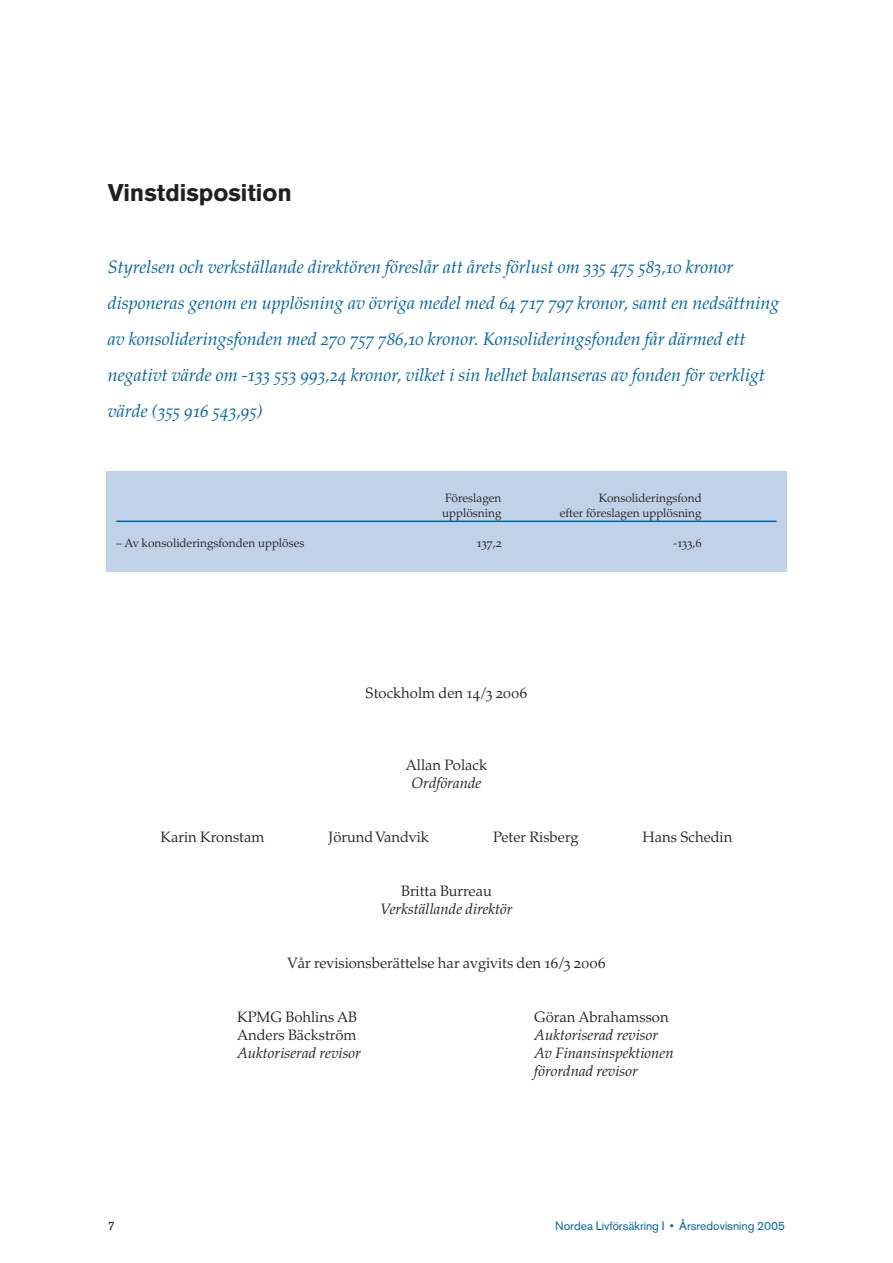
<style>
.page{position:relative;width:893px;height:1263px;background:#fff}
.page>*{position:absolute;margin:0;border:0;box-sizing:border-box;transform-origin:0 0}
.t1{font:700 24px "Akzidenz Grotesk Nordea";color:#231f20}
.t2{font:italic 18px/36px "Palatino Nordea";color:#0065a4}
.t3{font:15px "Palatino Nordea";color:#231f20}
.t4{font:italic 15px/18px "Palatino Nordea";color:#231f20}
.t5{font:12px "Palatino Nordea";color:#231f20}
.t6{font:12px "Akzidenz Grotesk Nordea";color:#0065a4}
.t7{font:12px "Akzidenz Grotesk Nordea";color:#231f20}
</style>
<div class="page">
<div style="left:106px;top:471px;width:681px;height:101px;background:#c0d2e8"></div>
<hr style="left:116px;top:521px;width:661px;height:1px;background:#0065a4">
<h1 class="t1" style="left:108px;top:184px;width:186px">Vinstdisposition</h1>
<p class="t2" style="left:108px;top:251px;width:673px">Styrelsen och verkställande direktören föreslår att årets förlust om 335 475 583,10 kronor disponeras genom en upplösning av övriga medel med 64 717 797 kronor, samt en nedsättning av konsolideringsfonden med 270 757 786,10 kronor. Konsolideringsfonden får därmed ett negativt värde om -133 553 993,24 kronor, vilket i sin helhet balanseras av fonden för verkligt värde (355 916 543,95)</p>
<p class="t5" style="left:445px;top:493px;width:58px">Föreslagen</p>
<p class="t5" style="left:599px;top:493px;width:104px">Konsolideringsfond</p>
<p class="t5" style="left:442px;top:508px;width:61px">upplösning</p>
<p class="t5" style="left:560px;top:508px;width:143px">efter föreslagen upplösning</p>
<p class="t5" style="left:116px;top:538px;width:190px">– Av konsolideringsfonden upplöses</p>
<p class="t5" style="left:477px;top:538px;width:26px">137,2</p>
<p class="t5" style="left:673px;top:538px;width:30px">-133,6</p>
<p class="t3" style="left:366px;top:687px;width:163px">Stockholm den 14/3 2006</p>
<p class="t3" style="left:406px;top:759px;width:83px">Allan Polack</p>
<p class="t4" style="left:411px;top:775px;width:71px">Ordförande</p>
<p class="t3" style="left:161px;top:831px;width:105px">Karin Kronstam</p>
<p class="t3" style="left:328px;top:831px;width:102px">Jörund Vandvik</p>
<p class="t3" style="left:493px;top:831px;width:87px">Peter Risberg</p>
<p class="t3" style="left:643px;top:831px;width:91px">Hans Schedin</p>
<p class="t3" style="left:401px;top:885px;width:92px">Britta Burreau</p>
<p class="t4" style="left:380px;top:901px;width:134px">Verkställande direktör</p>
<p class="t3" style="left:287px;top:957px;width:320px">Vår revisionsberättelse har avgivits den 16/3 2006</p>
<p class="t3" style="left:237px;top:1011px;width:122px">KPMG Bohlins AB</p>
<p class="t3" style="left:534px;top:1011px;width:136px">Göran Abrahamsson</p>
<p class="t3" style="left:237px;top:1029px;width:121px">Anders Bäckström</p>
<p class="t4" style="left:534px;top:1027px;width:125px">Auktoriserad revisor</p>
<p class="t4" style="left:237px;top:1045px;width:125px">Auktoriserad revisor</p>
<p class="t4" style="left:534px;top:1045px;width:141px">Av Finansinspektionen förordnad revisor</p>
<p class="t7" style="left:108px;top:1222px;width:8px">7</p>
<p class="t6" style="left:555px;top:1222px;width:231px">Nordea Livförsäkring I • Årsredovisning 2005</p>
</div>
